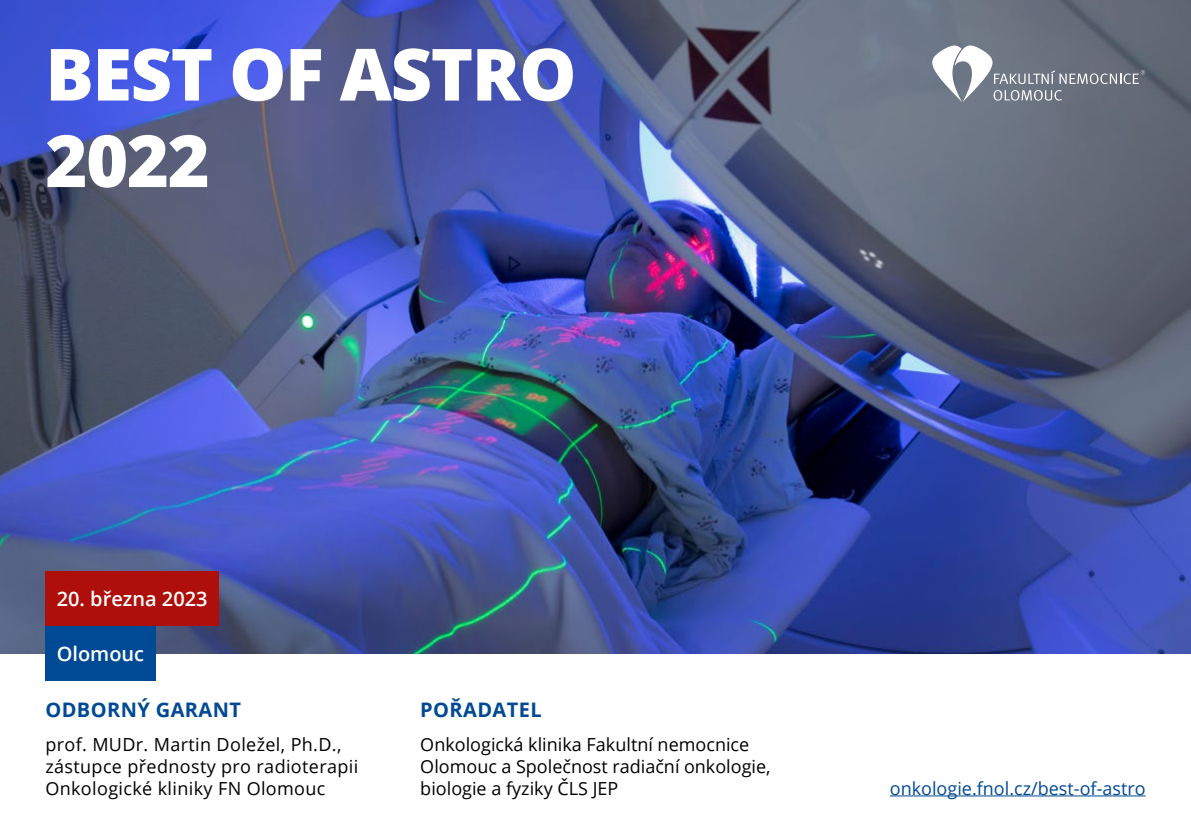
<style>
.page{position:relative;width:1191px;height:840px;background:#fff}
.page>*{position:absolute;margin:0;border:0;box-sizing:border-box;transform-origin:0 0}
.t1{font:800 72px/86.4px "Open Sans";letter-spacing:-.02em;color:#fff}
.t2{font:700 20px "Open Sans";letter-spacing:.02em;color:#004994}
.t3{font:600 20px "Open Sans";color:#fff}
.t4{font:18px/22px "Open Sans";color:#000}
.t5{font:18px/22px "Open Sans";letter-spacing:.02em;color:#000}
.t6{font:18px "Open Sans";color:#004994}
</style>
<div class="page">
<img style="left:0;top:0;width:1191px;height:653px">
<hr style="left:889px;top:795px;width:256px;height:1px;background:#004994">
<div style="left:45px;top:570px;width:174px;height:55px;background:#ae0f0a"></div>
<div style="left:45px;top:625px;width:111px;height:55px;background:#004994"></div>
<svg style="left:931px;top:45px;width:214px;height:57px"></svg>
<h1 class="t1" style="left:45px;top:27px;width:533px">BEST OF ASTRO<br>2022</h1>
<p class="t3" style="left:57px;top:584px;width:152px">20. března 2023</p>
<p class="t3" style="left:57px;top:639px;width:89px">Olomouc</p>
<p class="t2" style="left:45px;top:695px;width:197px">ODBORNÝ GARANT</p>
<p class="t5" style="left:45px;top:732px;width:314px">prof. MUDr. Martin Doležel, Ph.D., zástupce přednosty pro radioterapii<br>Onkologické kliniky FN Olomouc</p>
<p class="t2" style="left:420px;top:695px;width:123px">POŘADATEL</p>
<p class="t4" style="left:420px;top:732px;width:352px">Onkologická klinika Fakultní nemocnice<br>Olomouc a Společnost radiační onkologie, biologie a fyziky ČLS JEP</p>
<p class="t6" style="left:889px;top:775px;width:257px">onkologie.fnol.cz/best-of-astro</p>
</div>
